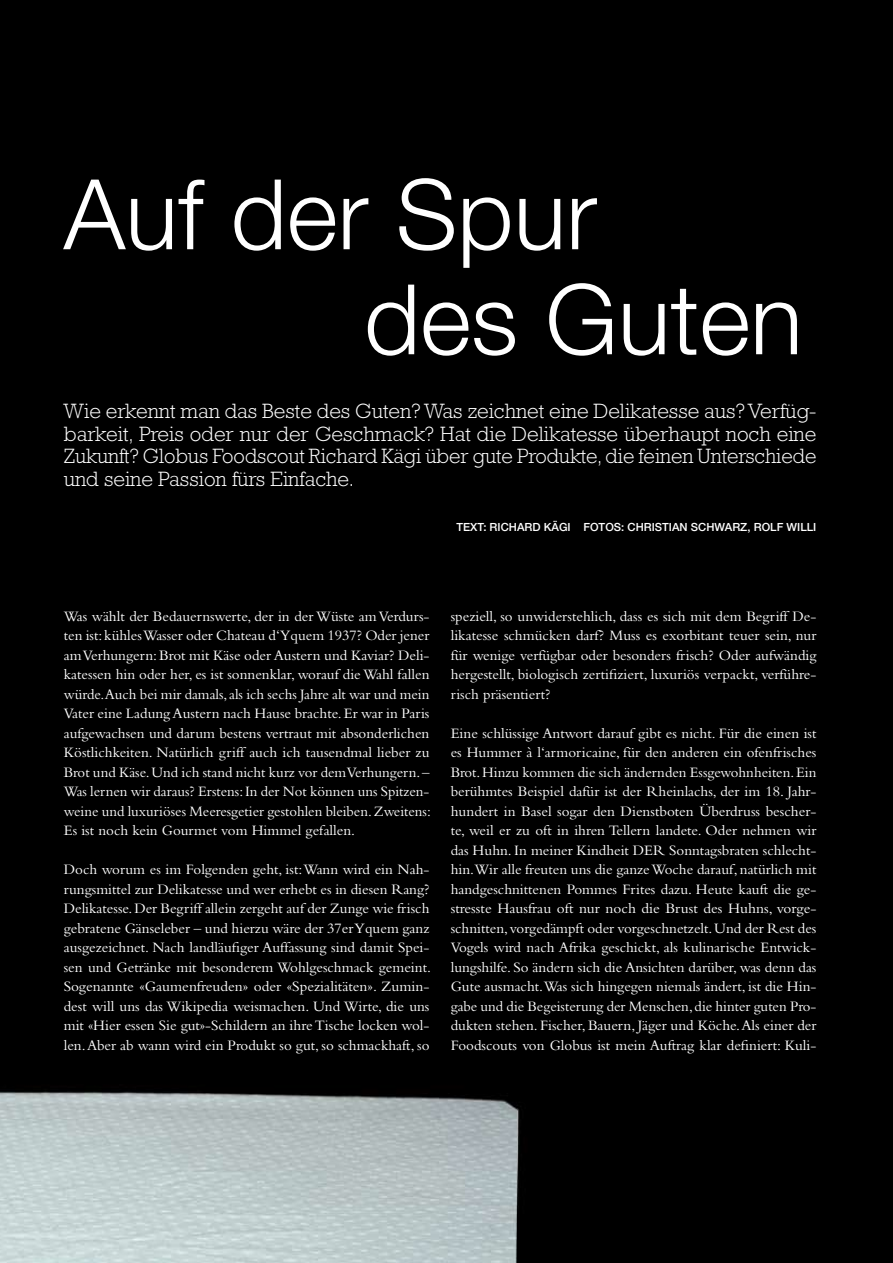
<style>
.page{position:relative;width:893px;height:1263px;background:#000}
.page>*{position:absolute;margin:0;border:0;box-sizing:border-box;transform-origin:0 0}
.t1{font:300 97.5px/105px "Helvetica Neue";color:#fff}
.t2{font:300 21px/22.5px "Rockwell";color:#fff;text-align:justify}
.t3{font:15px/19.5px "Bembo";color:#fff;text-align:justify}
.t4{font:500 11.25px "Helvetica Neue";color:#fff}
</style>
<div class="page">
<img style="left:0;top:1091px;width:519px;height:172px">
<h1 class="t1" style="left:364px;top:160px;width:440px;text-indent:-300px">Auf der Spur<br>des Guten</h1>
<p class="t2" style="left:64px;top:400px;width:754px">Wie erkennt man das Beste des Guten? Was zeichnet eine Delikatesse aus? Verfüg&shy;barkeit, Preis oder nur der Geschmack? Hat die Delikatesse überhaupt noch eine Zukunft? Globus Foodscout Richard Kägi über gute Produkte, die feinen Unterschiede und seine Passion fürs Einfache.</p>
<p class="t4" style="left:456px;top:520px;width:327px">TEXT: RICHARD KÄGI FOTOS: C HRISTIAN SCHWARZ, ROLFWI</p>
<p class="t4" style="left:800px;top:520px;width:18px">LLI</p>
<p class="t3" style="left:64px;top:606px;width:369px">Was wählt der Bedauernswerte, der in der Wüste am Verdurs&shy;ten ist: kühles Wasser oder Chateau d‘Yquem 1937? Oder jener am Verhungern: Brot mit Käse oder Austern und Kaviar? Deli&shy;katessen hin oder her, es ist sonnenklar, worauf die Wahl fallen würde.Auch bei mir damals, als ich sechs Jahre alt war und mein Vater eine Ladung Austern nach Hause brachte. Er war in Paris aufgewachsen und darum bestens vertraut mit absonderlichen Köstlichkeiten. Natürlich griff auch ich tausendmal lieber zu Brot und Käse. Und ich stand nicht kurz vor dem Verhungern. – Was lernen wir daraus? Erstens: In der Not können uns Spitzen&shy;weine und luxuriöses Meeresgetier gestohlen bleiben. Zweitens:<br>Es ist noch kein Gourmet vom Himmel gefallen.</p>
<p class="t3" style="left:64px;top:860px;width:369px">Doch worum es im Folgenden geht, ist: Wann wird ein Nah&shy;rungsmittel zur Delikatesse und wer erhebt es in diesen Rang?<br>Delikatesse. Der Begriff allein zergeht auf der Zunge wie frisch gebratene Gänseleber – und hierzu wäre der 37er Yquem ganz ausgezeichnet. Nach landläufiger Auffassung sind damit Spei&shy;sen und Getränke mit besonderem Wohlgeschmack gemeint.<br>Sogenannte «Gaumenfreuden» oder «Spezialitäten». Zumin&shy;dest will uns das Wikipedia weismachen. Und Wirte, die uns mit «Hier essen Sie gut»-Schildern an ihre Tische locken wol&shy;len. Aber ab wann wird ein Produkt so gut, so schmackhaft, so</p>
<p class="t3" style="left:451px;top:606px;width:367px">speziell, so unwiderstehlich, dass es sich mit dem Begriff De&shy;likatesse schmücken darf? Muss es exorbitant teuer sein, nur für wenige verfügbar oder besonders frisch? Oder aufwändig hergestellt, biologisch zertifiziert, luxuriös verpackt, verführe&shy;risch präsentiert?</p>
<p class="t3" style="left:451px;top:723px;width:367px">Eine schlüssige Antwort darauf gibt es nicht. Für die einen ist es Hummer à l‘armoricaine, für den anderen ein ofenfrisches Brot. Hinzu kommen die sich ändernden Essgewohnheiten. Ein berühmtes Beispiel dafür ist der Rheinlachs, der im 18. Jahr&shy;hundert in Basel sogar den Dienstboten Überdruss bescher&shy;te, weil er zu oft in ihren Tellern landete. Oder nehmen wir das Huhn. In meiner Kindheit DER Sonntagsbraten schlecht&shy;hin.Wir alle freuten uns die ganze Woche darauf, natürlich mit handgeschnittenen Pommes Frites dazu. Heute kauft die ge&shy;stresste Hausfrau oft nur noch die Brust des Huhns, vorge&shy;schnitten, vorgedämpft oder vorgeschnetzelt. Und der Rest des Vogels wird nach Afrika geschickt, als kulinarische Entwick&shy;lungshilfe. So ändern sich die Ansichten darüber, was denn das Gute ausmacht.Was sich hingegen niemals ändert, ist die Hin&shy;gabe und die Begeisterung der Menschen, die hinter guten Pro&shy;dukten stehen. Fischer, Bauern, Jäger und Köche. Als einer der Foodscouts von Globus ist mein Auftrag klar definiert: Kuli-</p>
</div>
